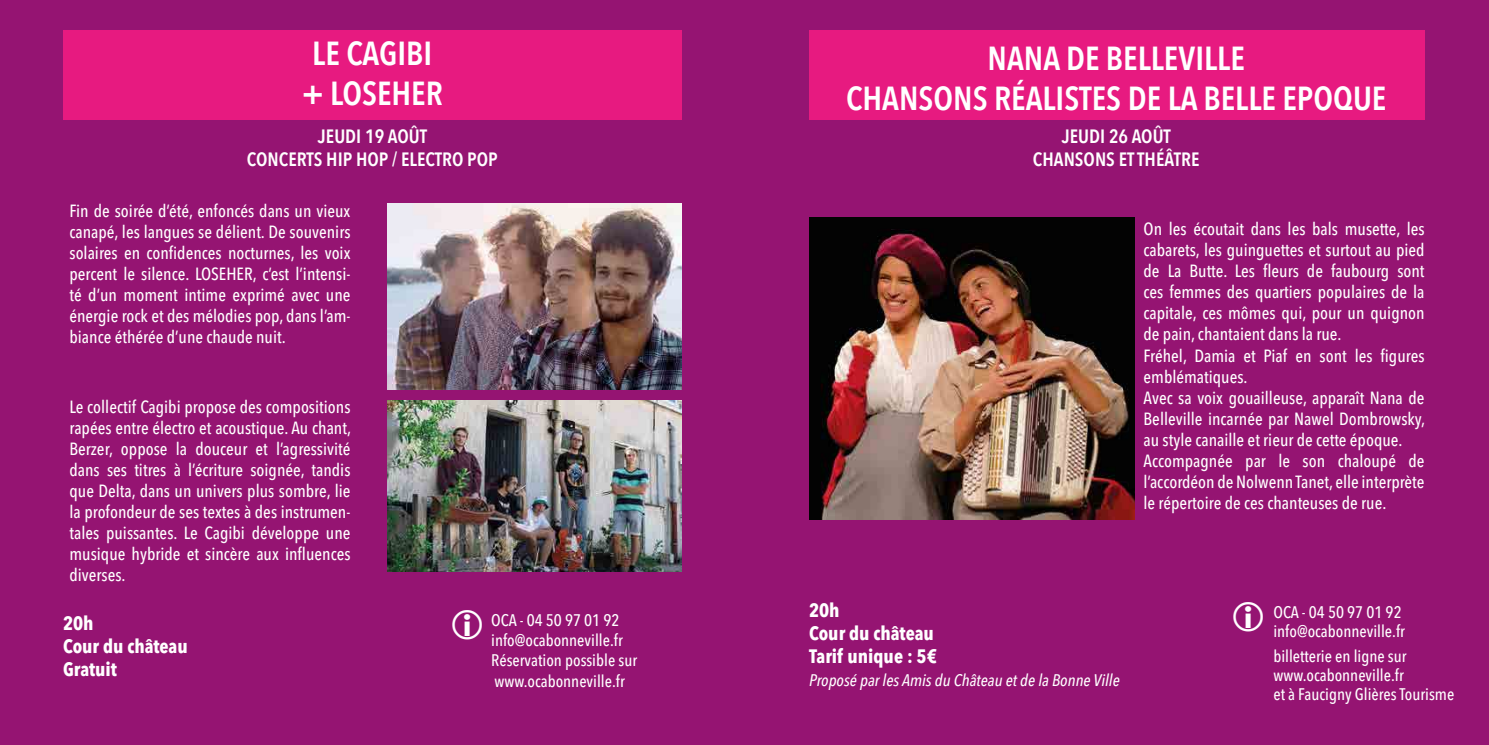
<style>
.page{position:relative;width:1489px;height:745px;background:#fff}
.page>*{position:absolute;margin:0;border:0;box-sizing:border-box;transform-origin:0 0}
.t1{font:36.93px "Webs";color:#fff}
.t2{font:600 33.25px/39.9px "Avenir Next Condensed";color:#fff;text-align:center}
.t3{font:600 19.25px/23.1px "Avenir Next Condensed";color:#fff;text-align:center}
.t4{font:700 condensed 19.25px/23.1px "Avenir Next LT Pro";color:#fff}
.t5{font:500 condensed 17.5px/21px "Avenir Next LT Pro";color:#fff;text-align:justify}
.t6{font:500 condensed 16.62px/19.2px "Avenir Next LT Pro";color:#fff}
.t7{font:italic 500 condensed 16.62px "Avenir Next LT Pro";color:#fff}
.s1{font-family:"Webs";font-weight:400;font-stretch:normal;font-size:36.93px}
</style>
<div class="page">
<div style="left:0;top:0;width:765px;height:744px;background:#951472"></div>
<div style="left:63px;top:30px;width:618px;height:89px;background:#e71a80"></div>
<img style="left:388px;top:400px;width:293px;height:170px">
<img style="left:388px;top:203px;width:293px;height:186px">
<div style="left:722px;top:0;width:766px;height:744px;background:#951472"></div>
<div style="left:809px;top:30px;width:615px;height:89px;background:#e71a80"></div>
<img style="left:809px;top:217px;width:325px;height:302px">
<h2 class="t2" style="left:302px;top:32px;width:143px">LE CAGIBI + LOSEHER</h2>
<p class="t3" style="left:247px;top:124px;width:252px">JEUDI 19 AOÛT<br>CONCERTS HIP HOP / ELECTRO POP</p>
<p class="t5" style="left:69px;top:200px;width:282px">Fin de soirée d’été, enfoncés dans un vieux canapé, les langues se délient. De souvenirs solaires en confidences nocturnes, les voix percent le silence. LOSEHER, c’est l’intensi&shy;té d’un moment intime exprimé avec une énergie rock et des mélodies pop, dans l’am&shy;biance éthérée d’une chaude nuit.</p>
<p class="t5" style="left:69px;top:396px;width:283px">Le collectif Cagibi propose des compositions rapées entre électro et acoustique. Au chant, Berzer, oppose la douceur et l’agressivité dans ses titres à l’écriture soignée, tandis que Delta, dans un univers plus sombre, lie la profondeur de ses textes à des instrumen&shy;tales puissantes. Le Cagibi développe une musique hybride et sincère aux influences diverses.</p>
<h2 class="t2" style="left:846px;top:37px;width:542px">NANA DE BELLEVILLE<br>CHANSONS RÉALISTES DE LA BELLE EPOQUE</h2>
<p class="t3" style="left:1032px;top:124px;width:168px">JEUDI 26 AOÛT<br>CHANSONS ET THÉÂTRE</p>
<p class="t5" style="left:1143px;top:218px;width:283px;text-align:left">On les écoutait dans les bals musette, les cabarets, les guinguettes et surtout au pied de La Butte. Les fleurs de faubourg sont ces femmes des quartiers populaires de la capitale, ces mômes qui, pour un quignon de pain, chantaient dans la rue.<br>Fréhel, Damia et Piaf en sont les figures emblématiques.<br>Avec sa voix gouailleuse, apparaît Nana de Belleville incarnée par Nawel Dombrowsky, au style canaille et rieur de cette époque.<br>Accompagnée par le son chaloupé de l’accordéon de Nolwenn Tanet, elle interprète le répertoire de ces chanteuses de rue.</p>
<p class="t4" style="left:63px;top:611px;width:126px">20h<br>Cour du château<br>Gratuit</p>
<p class="t6" style="left:449px;top:610px;width:175px;text-align:right"><span class="s1">i</span> OCA - 04 50 97 01 92 info@ocabonneville.fr</p>
<h1 class="t1" style="left:1229px;top:595px;width:38px">i</h1>
<p class="t6" style="left:491px;top:649px;width:147px;line-height:20.7px">Réservation possible sur www.ocabonneville.fr</p>
<p class="t4" style="left:809px;top:597px;width:129px">20h<br>Cour du château<br>Tarif unique : 5€</p>
<p class="t7" style="left:809px;top:669px;width:312px">Proposé par les Amis du Château et de la Bonne Ville</p>
<p class="t6" style="left:1273px;top:602px;width:133px">OCA - 04 50 97 01 92 info@ocabonneville.fr</p>
<p class="t6" style="left:1273px;top:645px;width:182px">billetterie en ligne sur www.ocabonneville.fr<br>et à Faucigny Glières Tourisme</p>
</div>
